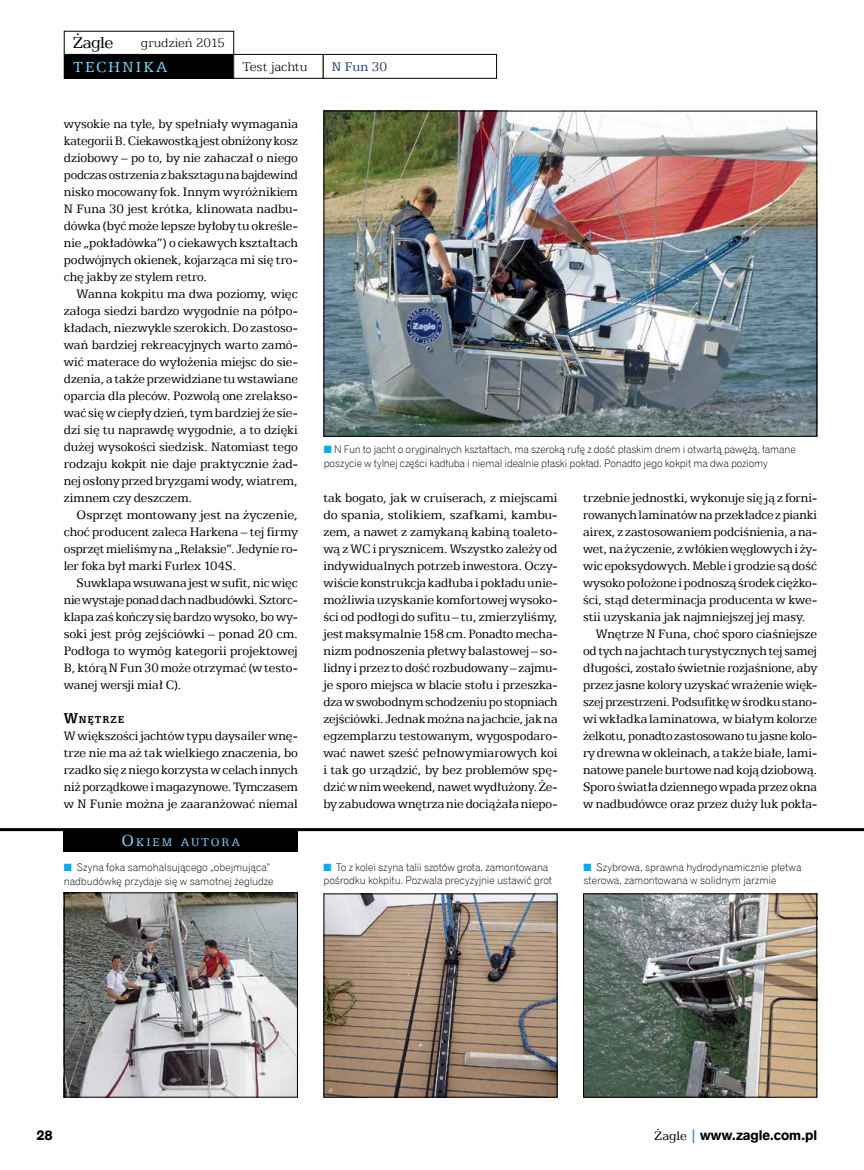
<style>
.page{position:relative;width:864px;height:1170px;background:#fff}
.page>*{position:absolute;margin:0;border:0;box-sizing:border-box;transform-origin:0 0}
.t1{font:18px "Egyptian 505 EU";letter-spacing:-.03em;color:#000}
.t2{font:16.5px "Egyptian 505 EU";letter-spacing:.125em;color:#7ed3f7}
.t3{font:14.25px "Egyptian 505 Lt EU";letter-spacing:-.01em;color:#000}
.t4{font:14.25px "Egyptian 505 EU";color:#253c7c}
.t5{font:13.8px/17px "Egyptian 505 EU";letter-spacing:-.01em;color:#000;text-align:justify}
.t6{font:13.8px "Egyptian 505 EU";letter-spacing:-.01em;color:#000;scale:.96 1}
.t7{font:13.8px "Egyptian 505 EU";letter-spacing:-.01em;color:#000;scale:.95 1}
.t8{font:13.8px "Gothic 725 Blk EU";letter-spacing:-.005em;color:#000}
.t9{font:13.8px "Egyptian 505 Lt EU";letter-spacing:-.01em;color:#000}
.t10{font:12.6px "Egyptian 505 EU";letter-spacing:.165em;color:#7ed3f7}
.t11{font:700 11.4px "Egyptian 505 EU";letter-spacing:.085em;color:#000}
.t12{font:10.5px/13.5px "Gothic 720 Lt EU";letter-spacing:-.01em;color:#000}
.s1{font-size:16.2px}
.s2{font-size:18px}
.s3{color:#00aeef}
.s4{font-family:"Egyptian 505 EU"}
.s5{color:#418fc2}
</style>
<div class="page">
<img style="left:585px;top:895px;width:229px;height:200px">
<div style="left:583px;top:893px;width:233px;height:204px;border:1px solid #000"></div>
<img style="left:66px;top:894px;width:230px;height:201px">
<div style="left:64px;top:892px;width:234px;height:205px;border:1px solid #000"></div>
<img style="left:325px;top:113px;width:489px;height:322px">
<div style="left:323px;top:111px;width:493px;height:326px;border:1px solid #000"></div>
<img style="left:325px;top:895px;width:230px;height:200px">
<div style="left:64px;top:830px;width:234px;height:21px;background:#000"></div>
<hr style="left:0;top:828px;width:863px;height:3px;background:#000">
<div style="left:64px;top:31px;width:170px;height:24px;border:1px solid #000"></div>
<div style="left:322px;top:54px;width:174px;height:25px;border:1px solid #000"></div>
<div style="left:64px;top:55px;width:169px;height:23px;background:#000"></div>
<div style="left:64px;top:55px;width:170px;height:24px;border:1px solid #000"></div>
<div style="left:233px;top:54px;width:90px;height:25px;border:1px solid #000"></div>
<h1 class="t1" style="left:73px;top:32px;width:42px">Żagle</h1>
<p class="t2" style="left:73px;top:57px;width:96px">TECHNIKA</p>
<p class="t4" style="left:332px;top:58px;width:57px">N Fun 30</p>
<p class="t9" style="left:141px;top:35px;width:86px">grudzień 2015</p>
<p class="t3" style="left:242px;top:58px;width:66px">Test jachtu</p>
<p class="t5" style="left:64px;top:115px;width:235px">wysokie na tyle, by spełniały wymagania kategorii B. Ciekawostką jest obniżony kosz dziobowy – po to, by nie zahaczał o niego podczas ostrzenia z baksztagu na bajdewind nisko mocowany fok. Innym wyróżnikiem N Funa 30 jest krótka, klinowata nadbu&shy;dówka (być może lepsze byłoby tu określe&shy;nie „pokładówka”) o ciekawych kształtach podwójnych okienek, kojarząca mi się tro&shy;chę jakby ze stylem retro.</p>
<p class="t5" style="left:64px;top:285px;width:235px;text-indent:13px">Wanna kokpitu ma dwa poziomy, więc załoga siedzi bardzo wygodnie na półpo&shy;kładach, niezwykle szerokich. Do zastoso&shy;wań bardziej rekreacyjnych warto zamó&shy;wić materace do wyłożenia miejsc do sie&shy;dzenia, a także przewidziane tu wstawiane oparcia dla pleców. Pozwolą one zrelakso&shy;wać się w ciepły dzień, tym bardziej że sie&shy;dzi się tu naprawdę wygodnie, a to dzięki dużej wysokości siedzisk. Natomiast tego rodzaju kokpit nie daje praktycznie żad&shy;nej osłony przed bryzgami wody, wiatrem, zimnem czy deszczem.</p>
<p class="t5" style="left:64px;top:506px;width:235px;text-indent:13px">Osprzęt montowany jest na życzenie, choć producent zaleca Harkena – tej firmy osprzęt mieliśmy na „Relaksie”. Jedynie ro&shy;ler foka był marki Furlex 104S.</p>
<p class="t5" style="left:64px;top:574px;width:235px;text-indent:13px">Suwklapa wsuwana jest w sufit, nic więc nie wystaje ponad dach nadbudówki. Sztorc&shy;klapa zaś kończy się bardzo wysoko, bo wy&shy;soki jest próg zejściówki – ponad 20 cm.<br>Podłoga to wymóg kategorii projektowej B, którą N Fun 30 może otrzymać (w testo&shy;wanej wersji miał C).</p>
<p class="t11" style="left:64px;top:713px;width:62px"><span class="s1">W</span>NĘTRZE</p>
<p class="t5" style="left:64px;top:727px;width:235px">W większości jachtów typu daysailer wnę&shy;trze nie ma aż tak wielkiego znaczenia, bo rzadko się z niego korzysta w celach innych niż porządkowe i magazynowe. Tymczasem w N Funie można je zaaranżować niemal</p>
<p class="t10" style="left:122px;top:834px;width:120px"><span class="s2">O</span>KIEM AUTORA</p>
<p class="t12" style="left:64px;top:860px;width:211px"><span class="s3">■</span> Szyna foka samohalsującego „obejmująca” nadbudówkę przydaje się w samotnej żegludze</p>
<p class="t12" style="left:324px;top:443px;width:473px"><span class="s3">■</span> N Fun to jacht o oryginalnych kształtach, ma szeroką rufę z dość płaskim dnem i otwartą pawężą, łamane poszycie w tylnej części kadłuba i niemal idealnie płaski pokład. Ponadto jego kokpit ma dwa poziomy</p>
<p class="t5" style="left:323px;top:489px;width:235px">tak bogato, jak w cruiserach, z miejscami do spania, stolikiem, szafkami, kambu&shy;zem, a nawet z zamykaną kabiną toaleto&shy;wą z WC i prysznicem. Wszystko zależy od indywidualnych potrzeb inwestora. Oczy&shy;wiście konstrukcja kadłuba i pokładu unie&shy;możliwia uzyskanie komfortowej wysoko&shy;ści od podłogi do sufitu – tu, zmierzyliśmy, jest maksymalnie 158 cm. Ponadto mecha&shy;nizm podnoszenia płetwy balastowej – so&shy;lidny i przez to dość rozbudowany – zajmu&shy;je sporo miejsca w blacie stołu i przeszka&shy;dza w swobodnym schodzeniu po stopniach zejściówki. Jednak można na jachcie, jak na egzemplarzu testowanym, wygospodaro&shy;wać nawet sześć pełnowymiarowych koi i tak go urządzić, by bez problemów spę&shy;dzić w nim weekend, nawet wydłużony. Że&shy;by zabudowa wnętrza nie dociążała niepo-</p>
<p class="t5" style="left:583px;top:489px;width:235px">trzebnie jednostki, wykonuje się ją z forni-</p>
<p class="t7" style="left:583px;top:506px;width:248px">rowanych laminatów na przekładce z pianki</p>
<p class="t6" style="left:583px;top:523px;width:245px">airex, z zastosowaniem podciśnienia, a na-</p>
<p class="t6" style="left:583px;top:540px;width:245px">wet, na życzenie, z włókien węglowych i ży-</p>
<p class="t6" style="left:583px;top:557px;width:245px">wic epoksydowych. Meble i grodzie są dość</p>
<p class="t6" style="left:583px;top:574px;width:245px">wysoko położone i podnoszą środek ciężko-</p>
<p class="t5" style="left:583px;top:591px;width:235px">ści, stąd determinacja producenta w kwe-</p>
<p class="t5" style="left:583px;top:608px;width:224px">stii uzyskania jak najmniejszej jej masy.</p>
<p class="t5" style="left:595px;top:625px;width:223px">Wnętrze N Funa, choć sporo ciaśniejsze</p>
<p class="t6" style="left:583px;top:643px;width:245px">od tych na jachtach turystycznych tej samej</p>
<p class="t6" style="left:583px;top:660px;width:245px">długości, zostało świetnie rozjaśnione, aby</p>
<p class="t5" style="left:583px;top:676px;width:235px">przez jasne kolory uzyskać wrażenie więk-</p>
<p class="t7" style="left:583px;top:694px;width:248px">szej przestrzeni. Podsufitkę w środku stano-</p>
<p class="t5" style="left:583px;top:710px;width:235px">wi wkładka laminatowa, w białym kolorze</p>
<p class="t7" style="left:583px;top:728px;width:248px">żelkotu, ponadto zastosowano tu jasne kolo-</p>
<p class="t5" style="left:583px;top:744px;width:235px">ry drewna w okleinach, a także białe, lami-</p>
<p class="t6" style="left:583px;top:762px;width:245px">natowe panele burtowe nad koją dziobową.</p>
<p class="t6" style="left:583px;top:779px;width:245px">Sporo światła dziennego wpada przez okna</p>
<p class="t5" style="left:583px;top:795px;width:235px">w nadbudówce oraz przez duży luk pokła-</p>
<p class="t12" style="left:323px;top:860px;width:230px"><span class="s3">■</span> To z kolei szyna talii szotów grota, zamontowana pośrodku kokpitu. Pozwala precyzyjnie ustawić grot</p>
<p class="t12" style="left:583px;top:860px;width:219px"><span class="s3">■</span> Szybrowa, sprawna hydrodynamicznie płetwa sterowa, zamontowana w solidnym jarzmie</p>
<p class="t8" style="left:36px;top:1126px;width:18px">28</p>
<p class="t8" style="left:654px;top:1126px;width:164px"><span class="s4">Żagle</span> <span class="s5">|</span> www.zagle.com.pl</p>
</div>
